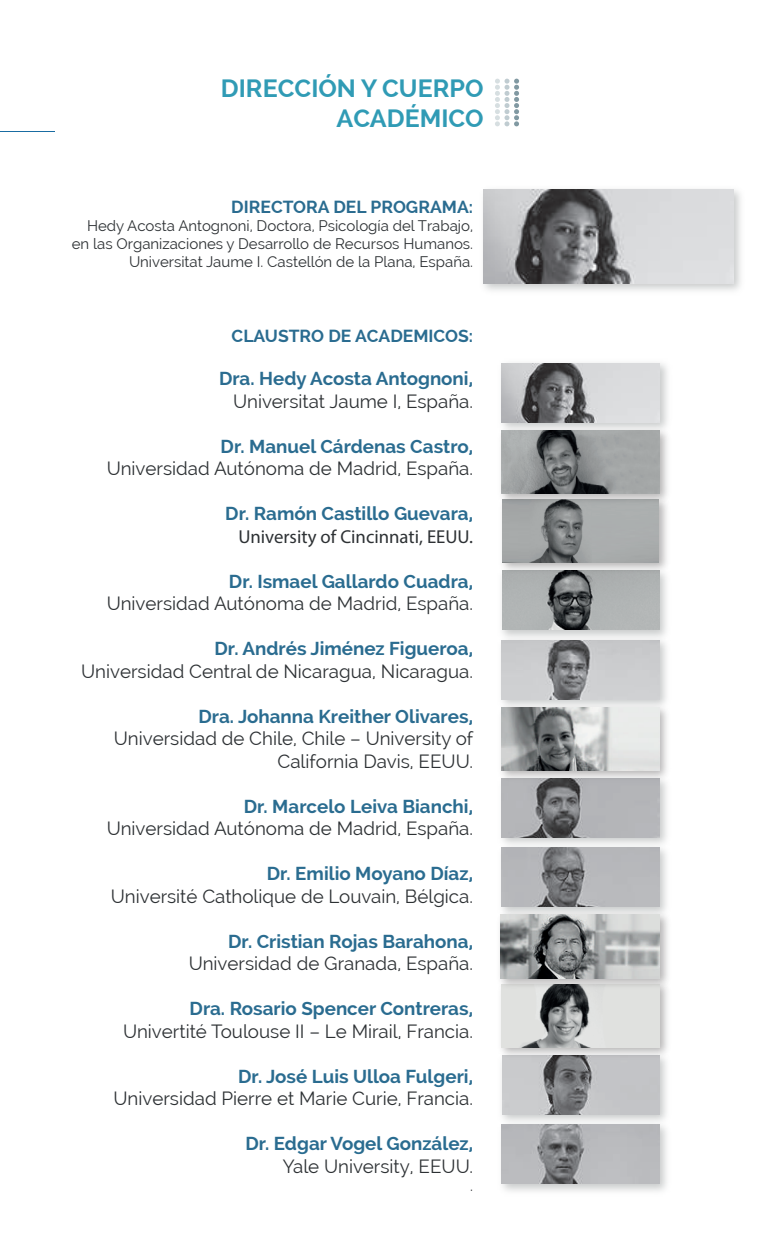
<style>
.page{position:relative;width:765px;height:1260px;background:#fff}
.page>*{position:absolute;margin:0;border:0;box-sizing:border-box;transform-origin:0 0}
.t1{font:700 25px/30px "Raleway";color:#309bb5;text-align:right}
.t2{font:18.75px/22.5px "Raleway";color:#2d3134;text-align:right}
.t3{font:700 18.75px "Raleway";color:#2a6c90}
.t4{font:18.75px "Myriad Pro";color:#2d3134}
.t5{font:700 17.5px "Raleway";color:#2a6c90}
.t6{font:15px/18px "Raleway";color:#2d3134;text-align:right}
</style>
<div class="page">
<img style="left:502px;top:1062px;width:158px;height:53px">
<img style="left:500px;top:1118px;width:168px;height:74px">
<img style="left:502px;top:1125px;width:157px;height:59px">
<img style="left:501px;top:785px;width:166px;height:56px">
<img style="left:502px;top:785px;width:157px;height:53px">
<img style="left:501px;top:841px;width:166px;height:67px">
<img style="left:502px;top:848px;width:157px;height:59px">
<img style="left:501px;top:644px;width:166px;height:56px">
<img style="left:502px;top:644px;width:157px;height:55px">
<img style="left:483px;top:189px;width:258px;height:102px">
<img style="left:484px;top:190px;width:250px;height:94px">
<svg style="left:495px;top:79px;width:24px;height:47px"></svg>
<img style="left:501px;top:363px;width:167px;height:60px">
<img style="left:502px;top:363px;width:158px;height:59px">
<img style="left:501px;top:577px;width:166px;height:67px">
<img style="left:502px;top:577px;width:158px;height:53px">
<img style="left:502px;top:508px;width:165px;height:69px">
<img style="left:502px;top:508px;width:157px;height:55px">
<img style="left:501px;top:423px;width:167px;height:85px">
<img style="left:502px;top:431px;width:157px;height:63px">
<img style="left:499px;top:993px;width:170px;height:69px">
<img style="left:501px;top:993px;width:159px;height:54px">
<img style="left:500px;top:908px;width:168px;height:85px">
<img style="left:501px;top:915px;width:159px;height:63px">
<img style="left:501px;top:700px;width:166px;height:85px">
<img style="left:502px;top:707px;width:157px;height:63px">
<h1 class="t1" style="left:221px;top:73px;width:264px">DIRECCIÓN Y CUERPO<br>ACADÉMICO</h1>
<p class="t5" style="left:231px;top:196px;width:243px">DIRECTORA DEL PROGRAMA:</p>
<p class="t6" style="left:72px;top:216px;width:403px">Hedy Acosta Antognoni, Doctora, Psicología del Trabajo, en las Organizaciones y Desarrollo de Recursos Humanos.<br>Universitat Jaume I. Castellón de la Plana, España.</p>
<p class="t5" style="left:232px;top:326px;width:243px">CLAUSTRO DE ACADEMICOS:</p>
<p class="t3" style="left:219px;top:368px;width:256px">Dra. Hedy Acosta Antognoni,</p>
<p class="t2" style="left:233px;top:390px;width:242px">Universitat Jaume I, España.</p>
<p class="t3" style="left:221px;top:435px;width:254px">Dr. Manuel Cárdenas Castro,</p>
<p class="t2" style="left:107px;top:457px;width:368px">Universidad Autónoma de Madrid, España.</p>
<p class="t3" style="left:225px;top:503px;width:249px">Dr. Ramón Castillo Guevara,</p>
<p class="t4" style="left:238px;top:525px;width:236px">University of Cincinnati, EEUU.</p>
<p class="t3" style="left:229px;top:570px;width:246px">Dr. Ismael Gallardo Cuadra,</p>
<p class="t2" style="left:107px;top:592px;width:368px">Universidad Autónoma de Madrid, España.</p>
<p class="t3" style="left:215px;top:638px;width:260px">Dr. Andrés Jiménez Figueroa,</p>
<p class="t2" style="left:81px;top:660px;width:393px">Universidad Central de Nicaragua, Nicaragua.</p>
<p class="t3" style="left:198px;top:705px;width:276px">Dra. Johanna Kreither Olivares,</p>
<p class="t2" style="left:114px;top:727px;width:361px">Universidad de Chile, Chile – University of<br>California Davis, EEUU.</p>
<p class="t3" style="left:244px;top:795px;width:231px">Dr. Marcelo Leiva Bianchi,</p>
<p class="t2" style="left:107px;top:817px;width:368px">Universidad Autónoma de Madrid, España.</p>
<p class="t3" style="left:267px;top:863px;width:208px">Dr. Emilio Moyano Díaz,</p>
<p class="t2" style="left:111px;top:885px;width:364px">Université Catholique de Louvain, Bélgica.</p>
<p class="t3" style="left:228px;top:930px;width:246px">Dr. Cristian Rojas Barahona,</p>
<p class="t2" style="left:189px;top:952px;width:286px">Universidad de Granada, España.</p>
<p class="t3" style="left:190px;top:998px;width:285px">Dra. Rosario Spencer Contreras,</p>
<p class="t2" style="left:123px;top:1020px;width:352px">Univertité Toulouse II – Le Mirail, Francia.</p>
<p class="t3" style="left:238px;top:1065px;width:236px">Dr. José Luis Ulloa Fulgeri,</p>
<p class="t2" style="left:114px;top:1087px;width:361px">Universidad Pierre et Marie Curie, Francia.</p>
<p class="t3" style="left:245px;top:1133px;width:229px">Dr. Edgar Vogel González,</p>
<p class="t2" style="left:283px;top:1155px;width:192px">Yale University, EEUU.</p>
<p class="t6" style="left:470px;top:1176px;width:4px">.</p>
</div>
